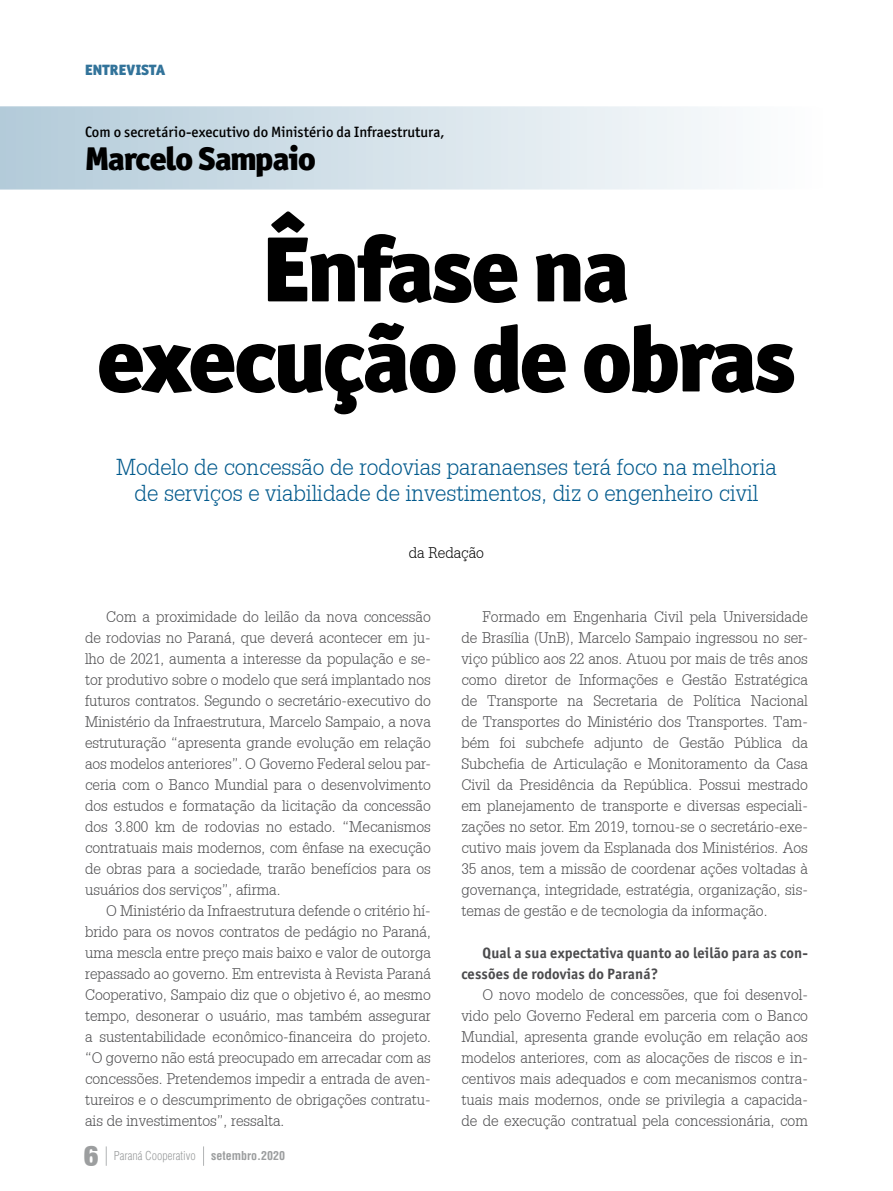
<style>
.page{position:relative;width:893px;height:1191px;background:#fff}
.page>*{position:absolute;margin:0;border:0;box-sizing:border-box;transform-origin:0 0}
.t1{font:900 93px/90px "Officina Sans ITC Std";letter-spacing:-.04em;color:#000;text-align:center}
.t2{font:900 33px "Officina Sans ITC Std";letter-spacing:-.04em;color:#000}
.t3{font:30px "Sans Black Cond";color:#9c9e9f}
.t4{font:300 22.5px/25.5px "Installation Light S Si";color:#00598c;text-align:center}
.t5{font:300 15px/21px "Installation Light S Si";color:#4b4b4d;text-align:justify}
.t6{font:700 15px/21px "Officina Sans ITC Std";letter-spacing:.01em;color:#4b4b4d}
.t7{font:500 15px "Officina Sans ITC Std";color:#000}
.t8{font:900 15px "Officina Sans ITC Std";color:#32739a}
.t9{font:300 15px "Installation Light S Si";color:#000}
.t10{font:300 condensed 12px "Helvetica";color:#9c9e9f}
.t11{font:700 condensed 12px "Helvetica";color:#9c9e9f}
</style>
<div class="page">
<svg style="left:106px;top:1146px;width:1px;height:19px"></svg>
<svg style="left:203px;top:1146px;width:1px;height:19px"></svg>
<svg style="left:0;top:106px;width:719px;height:83px;background:#d3e1e9"></svg>
<p class="t8" style="left:85px;top:60px;width:82px">ENTREVISTA</p>
<p class="t7" style="left:85px;top:123px;width:361px">Com o secretário-executivo do Ministério da Infraestrutura,</p>
<h2 class="t2" style="left:85px;top:137px;width:232px">Marcelo Sampaio</h2>
<h1 class="t1" style="left:96px;top:223px;width:702px">Ênfase na execução de obras</h1>
<h3 class="t4" style="left:116px;top:454px;width:662px">Modelo de concessão de rodovias paranaenses terá foco na melhoria de serviços e viabilidade de investimentos, diz o engenheiro civil</h3>
<p class="t9" style="left:409px;top:544px;width:77px">da Redação</p>
<p class="t5" style="left:85px;top:606px;width:347px;text-indent:21px">Com a proximidade do leilão da nova concessão de rodovias no Paraná, que deverá acontecer em ju&shy;lho de 2021, aumenta a interesse da população e se&shy;tor produtivo sobre o modelo que será implantado nos futuros contratos. Segundo o secretário-executivo do Ministério da Infraestrutura, Marcelo Sampaio, a nova estruturação “apresenta grande evolução em relação aos modelos anteriores”. O Governo Federal selou par&shy;ceria com o Banco Mundial para o desenvolvimento dos estudos e formatação da licitação da concessão dos 3.800 km de rodovias no estado. “Mecanismos contratuais mais modernos, com ênfase na execução de obras para a sociedade, trarão benefícios para os usuários dos serviços”, afirma.</p>
<p class="t5" style="left:85px;top:900px;width:347px;text-indent:21px">O Ministério da Infraestrutura defende o critério hí&shy;brido para os novos contratos de pedágio no Paraná, uma mescla entre preço mais baixo e valor de outorga repassado ao governo. Em entrevista à Revista Paraná Cooperativo, Sampaio diz que o objetivo é, ao mesmo tempo, desonerar o usuário, mas também assegurar a sustentabilidade econômico-financeira do projeto. “O governo não está preocupado em arrecadar com as concessões. Pretendemos impedir a entrada de aven&shy;tureiros e o descumprimento de obrigações contratu&shy;ais de investimentos”, ressalta.</p>
<h3 class="t3" style="left:84px;top:1137px;width:16px">6</h3>
<p class="t10" style="left:114px;top:1148px;width:83px">Paraná Cooperativo</p>
<p class="t11" style="left:211px;top:1148px;width:75px">setembro.2020</p>
<p class="t5" style="left:461px;top:606px;width:348px;text-indent:21px">Formado em Engenharia Civil pela Universidade de Brasília (UnB), Marcelo Sampaio ingressou no ser&shy;viço público aos 22 anos. Atuou por mais de três anos como diretor de Informações e Gestão Estratégica de Transporte na Secretaria de Política Nacional de Transportes do Ministério dos Transportes. Tam&shy;bém foi subchefe adjunto de Gestão Pública da Subchefia de Articulação e Monitoramento da Casa Civil da Presidência da República. Possui mestrado em planejamento de transporte e diversas especiali&shy;zações no setor. Em 2019, tornou-se o secretário-exe&shy;cutivo mais jovem da Esplanada dos Ministérios. Aos 35 anos, tem a missão de coordenar ações voltadas à governança, integridade, estratégia, organização, sis&shy;temas de gestão e de tecnologia da informação.</p>
<p class="t6" style="left:461px;top:942px;width:348px;text-indent:21px">Qual a sua expectativa quanto ao leilão para as con&shy;cessões de rodovias do Paraná?</p>
<p class="t5" style="left:461px;top:984px;width:348px;text-indent:21px">O novo modelo de concessões, que foi desenvol&shy;vido pelo Governo Federal em parceria com o Banco Mundial, apresenta grande evolução em relação aos modelos anteriores, com as alocações de riscos e in&shy;centivos mais adequados e com mecanismos contra&shy;tuais mais modernos, onde se privilegia a capacida&shy;de de execução contratual pela concessionária, com</p>
</div>
